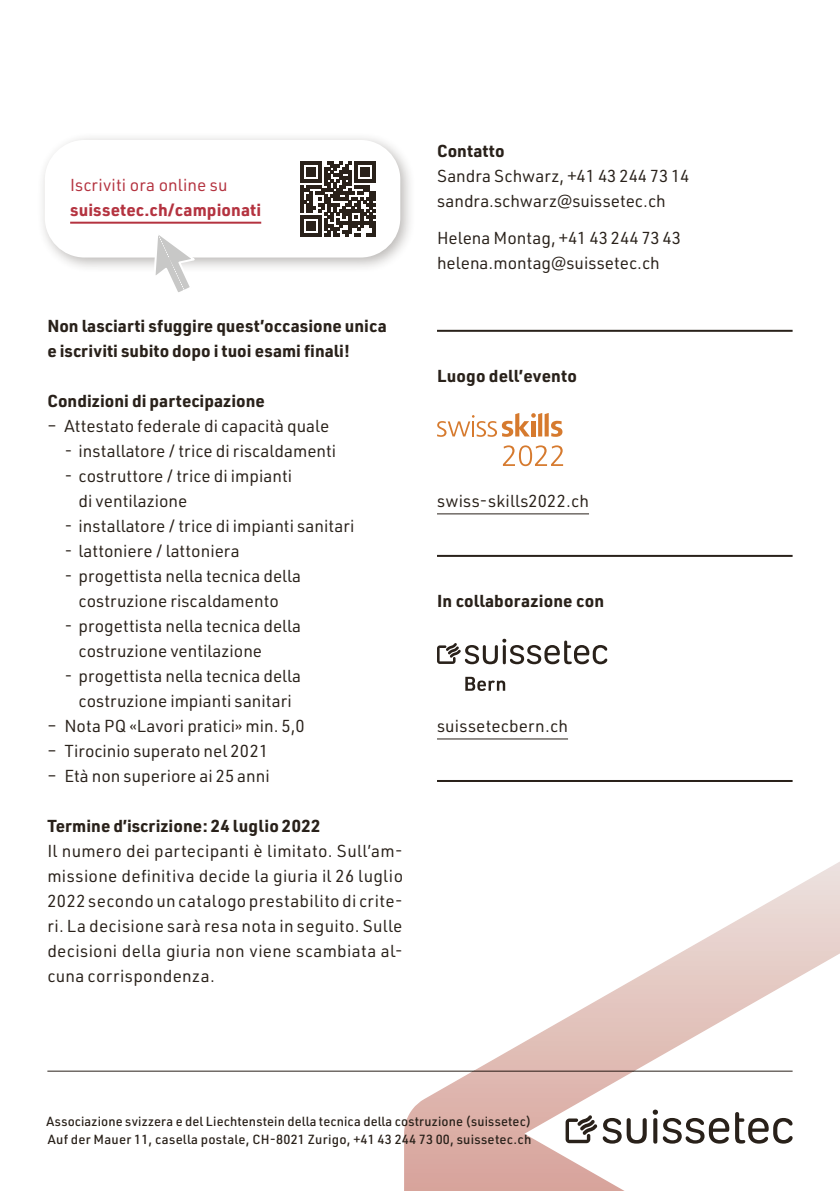
<style>
.page{position:relative;width:840px;height:1191px;background:#fff}
.page>*{position:absolute;margin:0;border:0;box-sizing:border-box;transform-origin:0 0}
.t1{font:17px/25px "URWDIN";color:#29211a}
.t2{font:700 17px/25px "URWDIN";color:#29211a}
.t3{font:700 17px "URWDIN";letter-spacing:.005em;color:#b43340}
.t4{font:17px "URWDIN";letter-spacing:.005em;color:#b43340}
.t5{font:500 13px/17px "URWDIN";letter-spacing:.015em;color:#29211a}
</style>
<div class="page">
<hr style="left:47px;top:1070px;width:745px;height:1px;background:#29211a">
<hr style="left:437px;top:513px;width:151px;height:1px;background:#29211a">
<hr style="left:437px;top:738px;width:130px;height:1px;background:#29211a">
<hr style="left:437px;top:330px;width:355px;height:2px;background:#29211a">
<svg style="left:437px;top:413px;width:125px;height:24px"></svg>
<svg style="left:502px;top:445px;width:60px;height:21px"></svg>
<hr style="left:437px;top:555px;width:355px;height:2px;background:#29211a">
<svg style="left:437px;top:639px;width:170px;height:25px"></svg>
<svg style="left:465px;top:677px;width:40px;height:14px"></svg>
<hr style="left:437px;top:780px;width:355px;height:2px;background:#29211a">
<svg style="left:404px;top:862px;width:435px;height:270px"></svg>
<svg style="left:404px;top:1132px;width:389px;height:59px"></svg>
<div style="left:37px;top:132px;width:379px;height:142px;background:#29211a;opacity:.33"></div>
<div style="left:45px;top:140px;width:355px;height:117px;background:#fff;border-radius:40px"></div>
<svg style="left:152px;top:235px;width:46px;height:57px"></svg>
<hr style="left:70px;top:222px;width:191px;height:2px;background:#b43340">
<svg style="left:300px;top:161px;width:76px;height:75px"></svg>
<p class="t4" style="left:70px;top:173px;width:159px">Iscriviti ora online su</p>
<p class="t3" style="left:70px;top:198px;width:192px">suissetec.ch/campionati</p>
<p class="t2" style="left:47px;top:312px;width:341px">Non lasciarti sfuggire quest’occasione unica e iscriviti subito dopo i tuoi esami finali!</p>
<p class="t2" style="left:47px;top:387px;width:219px">Condizioni di partecipazione</p>
<p class="t1" style="left:47px;top:413px;width:283px">– Attestato federale di capacità quale</p>
<p class="t1" style="left:64px;top:438px;width:273px">- installatore / trice di riscaldamenti</p>
<p class="t1" style="left:79px;top:463px;width:215px;text-indent:-14px">- costruttore / trice di impianti di ventilazione</p>
<p class="t1" style="left:64px;top:513px;width:291px">- installatore / trice di impianti sanitari</p>
<p class="t1" style="left:64px;top:538px;width:177px">- lattoniere / lattoniera</p>
<p class="t1" style="left:64px;top:563px;width:238px;text-align:center">- progettista nella tecnica della costruzione riscaldamento</p>
<p class="t1" style="left:79px;top:613px;width:224px;text-indent:-14px">- progettista nella tecnica della costruzione ventilazione</p>
<p class="t1" style="left:64px;top:663px;width:238px;text-align:center">- progettista nella tecnica della costruzione impianti sanitari</p>
<p class="t1" style="left:47px;top:713px;width:259px">– Nota PQ «Lavori pratici» min. 5,0</p>
<p class="t1" style="left:47px;top:738px;width:222px">– Tirocinio superato nel 2021</p>
<p class="t1" style="left:47px;top:763px;width:224px">– Età non superiore ai 25 anni</p>
<p class="t2" style="left:47px;top:812px;width:274px">Termine d’iscrizione: 24 luglio 2022</p>
<p class="t1" style="left:47px;top:838px;width:357px;text-align:justify">Il numero dei partecipanti è limitato. Sull’am&shy;missione definitiva decide la giuria il 26 luglio 2022 secondo un catalogo prestabilito di crite&shy;ri. La decisione sarà resa nota in seguito. Sulle decisioni della giuria non viene scambiata al&shy;cuna corrispondenza.</p>
<p class="t2" style="left:437px;top:137px;width:69px">Contatto</p>
<p class="t1" style="left:437px;top:163px;width:254px">Sandra Schwarz, +41 43 244 73 14 sandra.schwarz@suissetec.ch</p>
<p class="t1" style="left:437px;top:225px;width:245px">Helena Montag, +41 43 244 73 43 helena.montag@suissetec.ch</p>
<p class="t2" style="left:437px;top:362px;width:141px">Luogo dell’evento</p>
<p class="t1" style="left:437px;top:488px;width:153px">swiss-skills2022.ch</p>
<p class="t2" style="left:437px;top:587px;width:168px">In collaborazione con</p>
<p class="t1" style="left:437px;top:713px;width:132px">suissetecbern.ch</p>
<p class="t5" style="left:46px;top:1112px;width:486px">Associazione svizzera e del Liechtenstein della tecnica della costruzione (suissetec)<br>Auf der Mauer 11, casella postale, CH-8021 Zurigo, +41 43 244 73 00, suissetec.ch</p>
</div>
